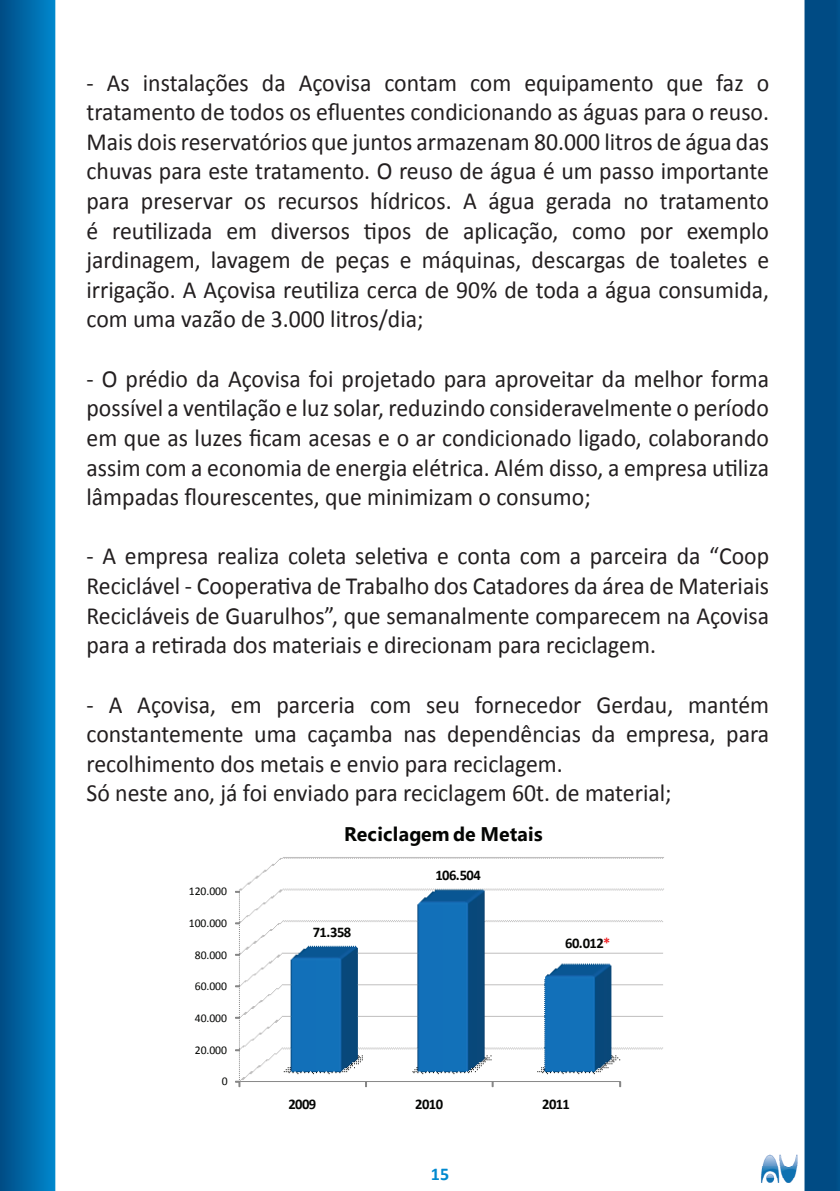
<style>
.page{position:relative;width:840px;height:1191px;background:#fff}
.page>*{position:absolute;margin:0;border:0;box-sizing:border-box;transform-origin:0 0}
.t1{font:24.6px/29.6px "Calibri";color:#231f20;text-align:justify;scale:.96 1}
.t2{font:700 19.6px "Segoe UI";letter-spacing:.01em;color:#040503}
.t3{font:700 18px "Calibri";color:#0089cf}
.t4{font:700 14.8px "Calibri";letter-spacing:-.04em;color:#040503}
.t5{font:11.8px "Calibri";letter-spacing:-.005em;color:#040503}
.s1{color:#ee1f23}
</style>
<div class="page">
<svg style="left:804px;top:0;width:35px;height:1191px;background:#13588d"></svg>
<svg style="left:0;top:0;width:55px;height:1191px;background:#0069a8"></svg>
<img style="left:761px;top:1155px;width:37px;height:28px">
<img style="left:237px;top:857px;width:427px;height:226px">
<svg style="left:235px;top:1081px;width:5px;height:5px"></svg>
<p class="t1" style="left:86px;top:66px;width:712px">- As instalações da Açovisa contam com equipamento que faz o tratamento de todos os efluentes condicionando as águas para o reuso.<br>Mais dois reservatórios que juntos armazenam 80.000 litros de água das chuvas para este tratamento. O reuso de água é um passo importante para preservar os recursos hídricos. A água gerada no tratamento é reutilizada em diversos tipos de aplicação, como por exemplo jardinagem, lavagem de peças e máquinas, descargas de toaletes e irrigação. A Açovisa reutiliza cerca de 90% de toda a água consumida, com uma vazão de 3.000 litros/dia;</p>
<p class="t1" style="left:86px;top:362px;width:712px">- O prédio da Açovisa foi projetado para aproveitar da melhor forma possível a ventilação e luz solar, reduzindo consideravelmente o período em que as luzes ficam acesas e o ar condicionado ligado, colaborando assim com a economia de energia elétrica. Além disso, a empresa utiliza lâmpadas flourescentes, que minimizam o consumo;</p>
<p class="t1" style="left:86px;top:540px;width:712px">- A empresa realiza coleta seletiva e conta com a parceira da “Coop Reciclável - Cooperativa de Trabalho dos Catadores da área de Materiais Recicláveis de Guarulhos”, que semanalmente comparecem na Açovisa para a retirada dos materiais e direcionam para reciclagem.</p>
<p class="t1" style="left:86px;top:688px;width:712px;text-align:left">- A Açovisa, em parceria com seu fornecedor Gerdau, mantém constantemente uma caçamba nas dependências da empresa, para recolhimento dos metais e envio para reciclagem.<br>Só neste ano, já foi enviado para reciclagem 60t. de material;</p>
<p class="t2" style="left:344px;top:820px;width:200px">Reciclagem de Metais</p>
<p class="t5" style="left:189px;top:884px;width:40px">120.000</p>
<p class="t5" style="left:189px;top:915px;width:40px">100.000</p>
<p class="t5" style="left:195px;top:947px;width:34px">80.000</p>
<p class="t5" style="left:195px;top:979px;width:34px">60.000</p>
<p class="t5" style="left:195px;top:1010px;width:34px">40.000</p>
<p class="t5" style="left:195px;top:1042px;width:34px">20.000</p>
<p class="t5" style="left:222px;top:1074px;width:7px">0</p>
<p class="t4" style="left:312px;top:922px;width:40px">71.358</p>
<p class="t4" style="left:435px;top:865px;width:47px">106.504</p>
<p class="t4" style="left:565px;top:934px;width:47px">60.012<span class="s1">*</span></p>
<p class="t4" style="left:288px;top:1094px;width:29px">2009</p>
<p class="t4" style="left:415px;top:1094px;width:29px">2010</p>
<p class="t4" style="left:542px;top:1094px;width:29px">2011</p>
<p class="t3" style="left:430px;top:1163px;width:20px">15</p>
</div>
